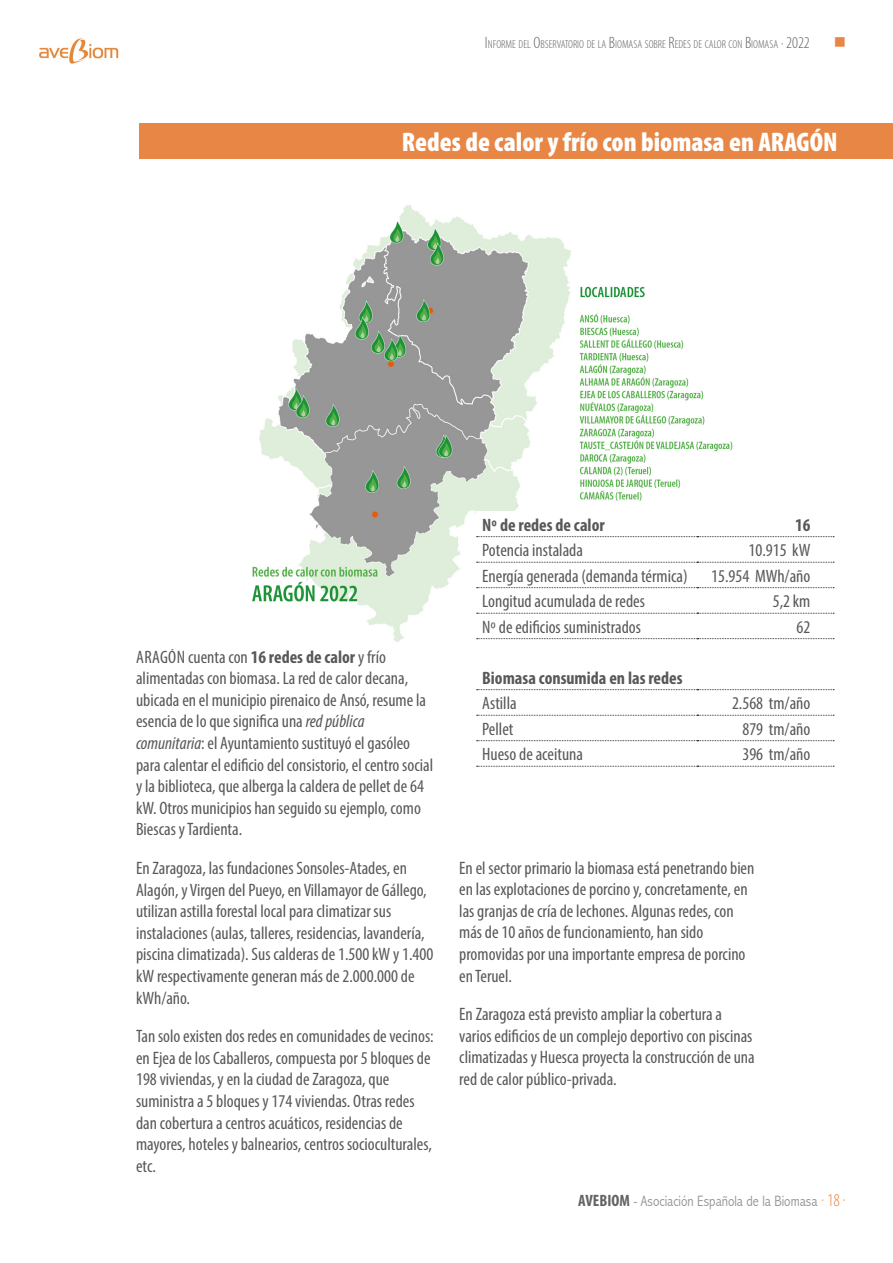
<style>
.page{position:relative;width:893px;height:1263px;background:#fff}
.page>*{position:absolute;margin:0;border:0;box-sizing:border-box;transform-origin:0 0}
.t1{font:900 condensed 27px "Myriad Pro";color:#fff}
.t2{font:condensed 18px/21.6px "Myriad Pro";color:#57585a}
.t3{font:700 condensed 18px "Myriad Pro";color:#57585a}
.t4{font:16.5px "Wingdings";color:#e88745}
.t5{font:300 condensed 15px "Abadi";color:#939598}
.t6{font:300 condensed 11.55px "Myriad Pro";color:#636366}
.s1{font-size:16.5px}
.s2{font-weight:700}
.s3{font-style:italic}
.s4{font-family:"Myriad Pro";font-weight:700;font-size:16.5px;color:#636366}
.s5{font-family:"Myriad Pro";font-size:18px;color:#e88745}
</style>
<div class="page">
<img style="left:39px;top:38px;width:80px;height:26px">
<div style="left:139px;top:123px;width:754px;height:35px;background:#e88745"></div>
<img style="left:252px;top:205px;width:481px;height:437px">
<div style="left:476px;top:511px;width:374px;height:256px;background:#fff"></div>
<svg style="left:477px;top:536px;width:357px;height:1px"></svg>
<svg style="left:477px;top:562px;width:357px;height:1px"></svg>
<svg style="left:477px;top:587px;width:357px;height:1px"></svg>
<svg style="left:477px;top:613px;width:357px;height:1px"></svg>
<svg style="left:477px;top:638px;width:357px;height:1px"></svg>
<svg style="left:477px;top:689px;width:357px;height:1px"></svg>
<svg style="left:477px;top:715px;width:357px;height:1px"></svg>
<svg style="left:477px;top:740px;width:357px;height:1px"></svg>
<svg style="left:477px;top:766px;width:357px;height:1px"></svg>
<p class="t6" style="left:485px;top:38px;width:326px"><span class="s1">I</span>NFORME DEL <span class="s1">O</span>BSERVATORIO DE LA <span class="s1">B</span>IOMASA SOBRE <span class="s1">R</span>EDES DE CALOR CON <span class="s1">B</span>IOMASA <span class="s1">· 2022</span></p>
<p class="t4" style="left:834px;top:33px;width:14px">■</p>
<p class="t1" style="left:402px;top:125px;width:437px">Redes de calor y frío con biomasa en ARAGÓN</p>
<p class="t2" style="left:136px;top:646px;width:299px">ARAGÓN cuenta con <span class="s2">16 redes de calor</span> y frío alimentadas con biomasa. La red de calor decana, ubicada en el municipio pirenaico de Ansó, resume la esencia de lo que significa una <span class="s3">red pública comunitaria</span>: el Ayuntamiento sustituyó el gasóleo para calentar el edificio del consistorio, el centro social y la biblioteca, que alberga la caldera de pellet de 64 kW. Otros municipios han seguido su ejemplo, como Biescas y Tardienta.</p>
<p class="t2" style="left:136px;top:857px;width:299px">En Zaragoza, las fundaciones Sonsoles-Atades, en Alagón, y Virgen del Pueyo, en Villamayor de Gállego, utilizan astilla forestal local para climatizar sus instalaciones (aulas, talleres, residencias, lavandería, piscina climatizada). Sus calderas de 1.500 kW y 1.400 kW respectivamente generan más de 2.000.000 de kWh/año.</p>
<p class="t2" style="left:136px;top:1025px;width:299px">Tan solo existen dos redes en comunidades de vecinos: en Ejea de los Caballeros, compuesta por 5 bloques de 198 viviendas, y en la ciudad de Zaragoza, que suministra a 5 bloques y 174 viviendas. Otras redes dan cobertura a centros acuáticos, residencias de mayores, hoteles y balnearios, centros socioculturales, etc.</p>
<p class="t3" style="left:482px;top:513px;width:124px">Nº de redes de calor</p>
<p class="t3" style="left:795px;top:513px;width:17px">16</p>
<p class="t2" style="left:482px;top:539px;width:102px">Potencia instalada</p>
<p class="t2" style="left:748px;top:539px;width:63px">10.915 kW</p>
<p class="t2" style="left:482px;top:565px;width:207px">Energía generada (demanda térmica)</p>
<p class="t2" style="left:711px;top:565px;width:101px">15.954 MWh/año</p>
<p class="t2" style="left:482px;top:590px;width:164px">Longitud acumulada de redes</p>
<p class="t2" style="left:773px;top:590px;width:39px">5,2 km</p>
<p class="t2" style="left:482px;top:616px;width:160px">Nº de edificios suministrados</p>
<p class="t2" style="left:797px;top:616px;width:15px">62</p>
<p class="t3" style="left:482px;top:666px;width:202px">Biomasa consumida en las redes</p>
<p class="t2" style="left:482px;top:692px;width:36px">Astilla</p>
<p class="t2" style="left:732px;top:692px;width:80px">2.568 tm/año</p>
<p class="t2" style="left:482px;top:718px;width:33px">Pellet</p>
<p class="t2" style="left:742px;top:718px;width:69px">879 tm/año</p>
<p class="t2" style="left:482px;top:743px;width:102px">Hueso de aceituna</p>
<p class="t2" style="left:742px;top:743px;width:69px">396 tm/año</p>
<p class="t2" style="left:459px;top:856px;width:297px">En el sector primario la biomasa está penetrando bien en las explotaciones de porcino y, concretamente, en las granjas de cría de lechones. Algunas redes, con más de 10 años de funcionamiento, han sido promovidas por una importante empresa de porcino en Teruel.</p>
<p class="t2" style="left:459px;top:1003px;width:297px">En Zaragoza está previsto ampliar la cobertura a varios edificios de un complejo deportivo con piscinas climatizadas y Huesca proyecta la construcción de una red de calor público-privada.</p>
<p class="t5" style="left:578px;top:1192px;width:269px"><span class="s4">AVEBIOM</span> - Asociación Española de la Biomasa <span class="s5">· 18 ·</span></p>
</div>
